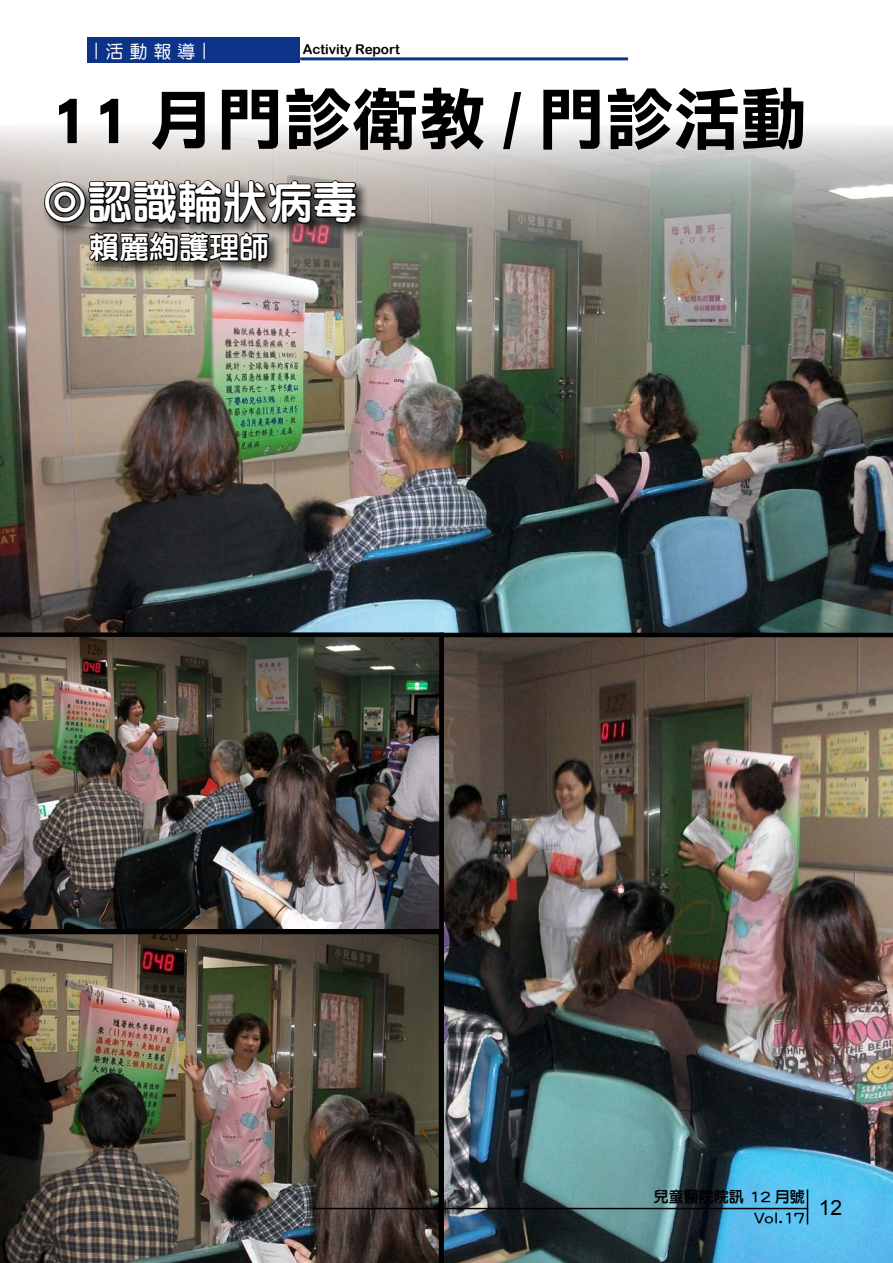
<style>
.page{position:relative;width:893px;height:1263px;background:#fff}
.page>*{position:absolute;margin:0;border:0;box-sizing:border-box;transform-origin:0 0}
.t1{font:67.5px "DF Li Hei Std W7";color:#000}
.t2{font:45px "DF Li Yuan Std W7";color:#fff}
.t3{font:30px "DF Li Yuan Std W7";color:#fff}
.t4{font:21px "Arial";color:#000}
.t5{font:18px "DF Yuan Std W5";color:#fff}
.t6{font:15px/21px "DF Li Yuan Std W7";color:#000;text-align:right}
.t7{font:13.5px "Arial Rounded MT Bold";color:#000}
</style>
<div class="page">
<img style="left:0;top:127px;width:893px;height:506px">
<div style="left:42px;top:177px;width:328px;height:98px;background:#000;opacity:.75"></div>
<svg style="left:43px;top:154px;width:315px;height:109px;background:#696460"></svg>
<img style="left:0;top:632px;width:444px;height:298px">
<img style="left:439px;top:633px;width:454px;height:630px">
<img style="left:0;top:930px;width:443px;height:333px">
<div style="left:87px;top:38px;width:213px;height:25px;background:#0c3388"></div>
<hr style="left:300px;top:57px;width:328px;height:3px;background:#0c3388">
<hr style="left:807px;top:1189px;width:1px;height:35px;background:#000">
<hr style="left:313px;top:1208px;width:495px;height:1px;background:#000">
<p class="t5" style="left:87px;top:60px;width:19px;rotate:-90deg">—</p>
<p class="t5" style="left:105px;top:41px;width:91px">活動報導</p>
<p class="t5" style="left:195px;top:60px;width:19px;rotate:-90deg">—</p>
<p class="t7" style="left:303px;top:41px;width:99px">Activity Report</p>
<p class="t1" style="left:50px;top:82px;width:760px">11 月門診衛教 / 門診活動</p>
<p class="t2" style="left:43px;top:178px;width:316px">◎認識輪狀病毒</p>
<p class="t3" style="left:89px;top:231px;width:182px">賴麗絢護理師</p>
<p class="t6" style="left:654px;top:1186px;width:153px">兒童醫院院訊 12 月號<br>Vol.17</p>
<h3 class="t4" style="left:819px;top:1194px;width:25px">12</h3>
</div>
